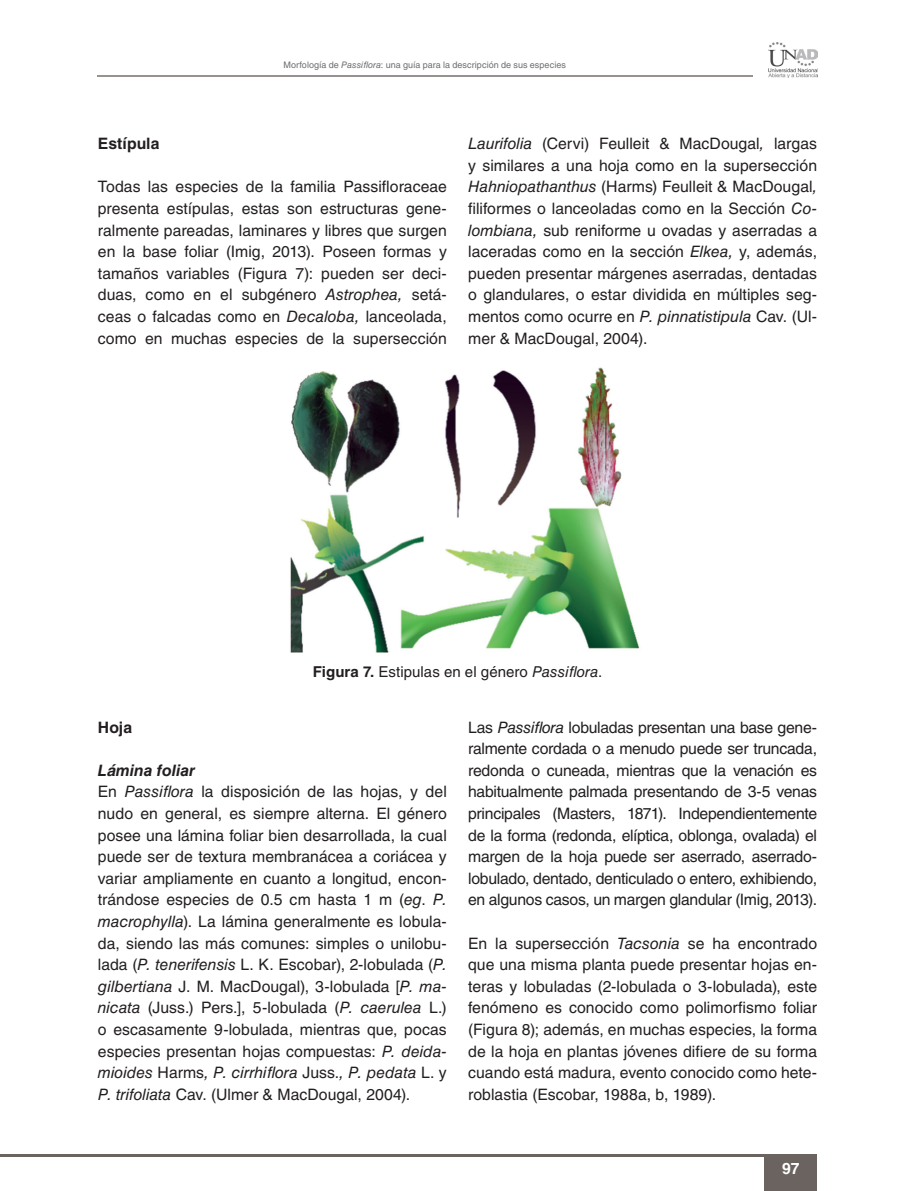
<style>
.page{position:relative;width:915px;height:1191px;background:#fff}
.page>*{position:absolute;margin:0;border:0;box-sizing:border-box;transform-origin:0 0}
.t1{font:15.75px/21.6px "Helvetica LT Std";color:#231f20;text-align:justify}
.t2{font:700 15.75px "Helvetica LT Std";letter-spacing:.005em;color:#231f20}
.t3{font:700 15.75px "Helvetica LT Std";color:#fff}
.t4{font:15px "Helvetica LT Std";letter-spacing:.005em;color:#231f20}
.t5{font:9px "Helvetica LT Std";letter-spacing:.01em;color:#6c6d70}
.s1{font-style:italic}
.s2{font-weight:700}
.s3{font-weight:700;font-style:italic}
</style>
<div class="page">
<hr style="left:97px;top:76px;width:655px;height:1px;background:#999190">
<img style="left:768px;top:42px;width:48px;height:36px">
<img style="left:290px;top:367px;width:350px;height:285px">
<div style="left:764px;top:1154px;width:52px;height:37px;background:#6b6360"></div>
<hr style="left:0;top:1154px;width:814px;height:2px;background:#6b6360">
<p class="t5" style="left:283px;top:60px;width:284px">Morfología de <span class="s1">Passiflora</span>: una guía para la descripción de sus especies</p>
<p class="t2" style="left:98px;top:134px;width:63px">Estípula</p>
<p class="t1" style="left:98px;top:176px;width:350px">Todas las especies de la familia Passifloraceae presenta estípulas, estas son estructuras gene&shy;ralmente pareadas, laminares y libres que surgen en la base foliar (Imig, 2013). Poseen formas y tamaños variables (Figura 7): pueden ser deci&shy;duas, como en el subgénero <span class="s1">Astrophea,</span> setá&shy;ceas o falcadas como en <span class="s1">Decaloba,</span> lanceolada, como en muchas especies de la supersección</p>
<p class="t1" style="left:468px;top:133px;width:350px"><span class="s1">Laurifolia</span> (Cervi) Feulleit &amp; MacDougal<span class="s1">,</span> largas y similares a una hoja como en la supersección <span class="s1">Hahniopathanthus</span> (Harms) Feulleit &amp; MacDougal<span class="s1">, </span>filiformes o lanceoladas como en la Sección <span class="s1">Co&shy;lombiana,</span> sub reniforme u ovadas y aserradas a laceradas como en la sección <span class="s1">Elkea,</span> y, además, pueden presentar márgenes aserradas, dentadas o glandulares, o estar dividida en múltiples seg&shy;mentos como ocurre en <span class="s1">P. pinnatistipula</span> Cav. (Ul&shy;mer &amp; MacDougal, 2004).</p>
<p class="t4" style="left:312px;top:663px;width:291px"><span class="s2">Figura 7.</span> Estipulas en el género <span class="s1">Passiflora</span>.</p>
<p class="t2" style="left:98px;top:717px;width:36px">Hoja</p>
<p class="t1" style="left:98px;top:759px;width:350px;text-align:left"><span class="s3">Lámina foliar<br></span>En <span class="s1">Passiflora</span> la disposición de las hojas, y del nudo en general, es siempre alterna. El género posee una lámina foliar bien desarrollada, la cual puede ser de textura membranácea a coriácea y variar ampliamente en cuanto a longitud, encon&shy;trándose especies de 0.5 cm hasta 1 m (<span class="s1">eg</span>. <span class="s1">P. macrophylla</span>). La lámina generalmente es lobula&shy;da, siendo las más comunes: simples o unilobu&shy;lada (<span class="s1">P. tenerifensis</span> L. K. Escobar), 2-lobulada (<span class="s1">P. gilbertiana</span> J. M. MacDougal), 3-lobulada [<span class="s1">P. ma&shy;nicata</span> (Juss.) Pers.], 5-lobulada (<span class="s1">P. caerulea</span> L.) o escasamente 9-lobulada, mientras que, pocas especies presentan hojas compuestas: <span class="s1">P. deida&shy;mioides</span> Harms<span class="s1">, P. cirrhiflora</span> Juss.<span class="s1">, P. pedata</span> L. y <span class="s1">P. trifoliata</span> Cav. (Ulmer &amp; MacDougal, 2004).</p>
<p class="t1" style="left:468px;top:716px;width:350px">Las <span class="s1">Passiflora</span> lobuladas presentan una base gene&shy;ralmente cordada o a menudo puede ser truncada, redonda o cuneada, mientras que la venación es habitualmente palmada presentando de 3-5 venas principales (Masters, 1871). Independientemente de la forma (redonda, elíptica, oblonga, ovalada) el margen de la hoja puede ser aserrado, aserrado&shy;lobulado, dentado, denticulado o entero, exhibiendo, en algunos casos, un margen glandular (Imig, 2013).</p>
<p class="t1" style="left:468px;top:932px;width:350px">En la supersección <span class="s1">Tacsonia</span> se ha encontrado que una misma planta puede presentar hojas en&shy;teras y lobuladas (2-lobulada o 3-lobulada), este fenómeno es conocido como polimorfismo foliar (Figura 8); además, en muchas especies, la forma de la hoja en plantas jóvenes difiere de su forma cuando está madura, evento conocido como hete&shy;roblastia (Escobar, 1988a, b, 1989).</p>
<p class="t3" style="left:781px;top:1158px;width:19px">97</p>
</div>
